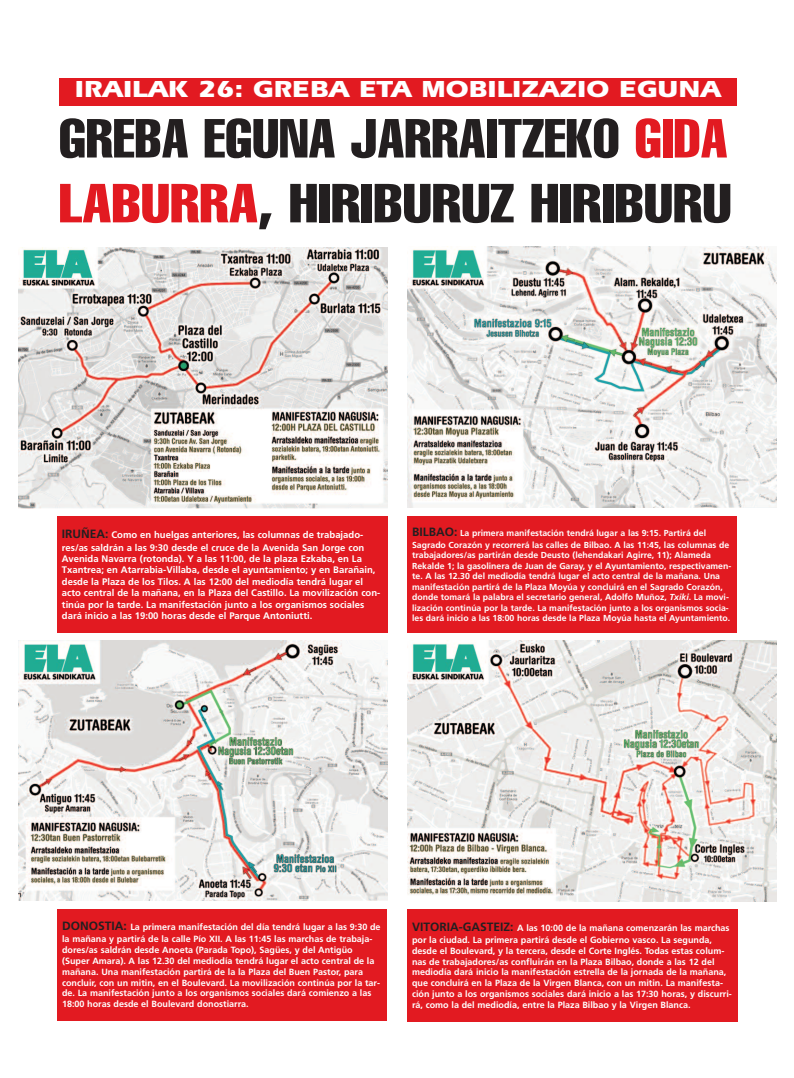
<style>
.page{position:relative;width:794px;height:1078px;background:#fff}
.page>*{position:absolute;margin:0;border:0;box-sizing:border-box;transform-origin:0 0}
.t1{font:extra-condensed 54px/64.8px "Helvetica";color:#231f20;scale:1.08 1}
.t2{font:700 24px "Itc Eras";color:#fff;scale:1.1 1}
.t3{font:700 9.5px/11.4px "Frutiger";color:#fff}
.t4{font:700 9px/10.8px "Frutiger";color:#fff}
.t5{font:700 8.7px/10.4px "Frutiger";color:#fff}
.s1{color:#e21a21}
.s2{font-size:12px;color:#231f20}
.s3{font-style:italic}
</style>
<div class="page">
<div style="left:59px;top:78px;width:678px;height:28px;background:#e21a21"></div>
<img style="left:18px;top:247px;width:369px;height:261px">
<img style="left:408px;top:246px;width:368px;height:261px">
<img style="left:19px;top:640px;width:368px;height:260px">
<img style="left:408px;top:640px;width:368px;height:261px">
<div style="left:57px;top:516px;width:330px;height:117px;background:#e21a21"></div>
<div style="left:407px;top:516px;width:329px;height:117px;background:#e21a21"></div>
<div style="left:57px;top:909px;width:330px;height:111px;background:#e21a21"></div>
<div style="left:407px;top:909px;width:330px;height:112px;background:#e21a21"></div>
<h2 class="t2" style="left:75px;top:80px;width:589px">IRAILAK 26: GREBA ETA MOBILIZAZIO EGUNA</h2>
<h1 class="t1" style="left:59px;top:109px;width:624px">GREBA EGUNA JARRAITZEKO <span class="s1">GIDA<br>LABURRA</span>, HIRIBURUZ HIRIBURU</h1>
<p class="t3" style="left:62px;top:529px;width:304px;line-height:12.5px"><span class="s2">IRUÑEA:</span> Como en huelgas anteriores, las columnas de trabajado&shy;res/as saldrán a las 9:30 desde el cruce de la Avenida San Jorge con</p>
<p class="t3" style="left:62px;top:553px;width:320px">Avenida Navarra (rotonda). Y a las 11:00, de la plaza Ezkaba, en La Txantrea; en Atarrabia-Villaba, desde el ayuntamiento; y en Barañain, desde la Plaza de los Tilos. A las 12:00 del mediodía tendrá lugar el acto central de la mañana, en la Plaza del Castillo. La movilización con&shy;tinúa por la tarde. La manifestación junto a los organismos sociales dará inicio a las 19:00 horas desde el Parque Antoniutti.</p>
<p class="t5" style="left:412px;top:527px;width:318px;line-height:11.9px"><span class="s2">BILBAO:</span> La primera manifestación tendrá lugar a las 9:15. Partirá del<br>Sagrado Corazón y recorrerá las calles de Bilbao. A las 11:45, las columnas de</p>
<p class="t5" style="left:412px;top:550px;width:321px">trabajadores/as partirán desde Deusto (lehendakari Agirre, 11); Alameda Rekalde 1; la gasolinera de Juan de Garay, y el Ayuntamiento, respectivamen&shy;te. A las 12.30 del mediodía tendrá lugar el acto central de la mañana. Una manifestación partirá de la Plaza Moyúa y concluirá en el Sagrado Corazón, donde tomará la palabra el secretario general, Adolfo Muñoz, <span class="s3">Txiki</span>. La movi&shy;lización continúa por la tarde. La manifestación junto a los organismos socia&shy;les dará inicio a las 18:00 horas desde la Plaza Moyúa hasta el Ayuntamiento.</p>
<p class="t4" style="left:62px;top:921px;width:320px;line-height:12.1px"><span class="s2">DONOSTIA:</span> La primera manifestación del día tendrá lugar a las 9:30 de la mañana y partirá de la calle Pío XII. A las 11:45 las marchas de trabaja-</p>
<p class="t4" style="left:62px;top:945px;width:319px">dores/as saldrán desde Anoeta (Parada Topo), Sagües, y del Antigüo (Super Amara). A las 12.30 del mediodía tendrá lugar el acto central de la mañana. Una manifestación partirá de la la Plaza del Buen Pastor, para concluir, con un mitin, en el Boulevard. La movilización continúa por la tar&shy;de. La manifestación junto a los organismos sociales dará comienzo a las 18:00 horas desde el Boulevard donostiarra.</p>
<p class="t4" style="left:412px;top:922px;width:319px;line-height:12.1px"><span class="s2">VITORIA-GASTEIZ:</span> A las 10:00 de la mañana comenzarán las marchas por la ciudad. La primera partirá desde el Gobierno vasco. La segunda,</p>
<p class="t4" style="left:412px;top:945px;width:321px">desde el Boulevard, y la tercera, desde el Corte Inglés. Todas estas colum&shy;nas de trabajadores/as confluirán en la Plaza Bilbao, donde a las 12 del mediodía dará inicio la manifestación estrella de la jornada de la mañana, que concluirá en la Plaza de la Virgen Blanca, con un mitin. La manifesta&shy;ción junto a los organismos sociales dará inicio a las 17:30 horas, y discurri&shy;rá, como la del mediodía, entre la Plaza Bilbao y la Virgen Blanca.</p>
</div>
